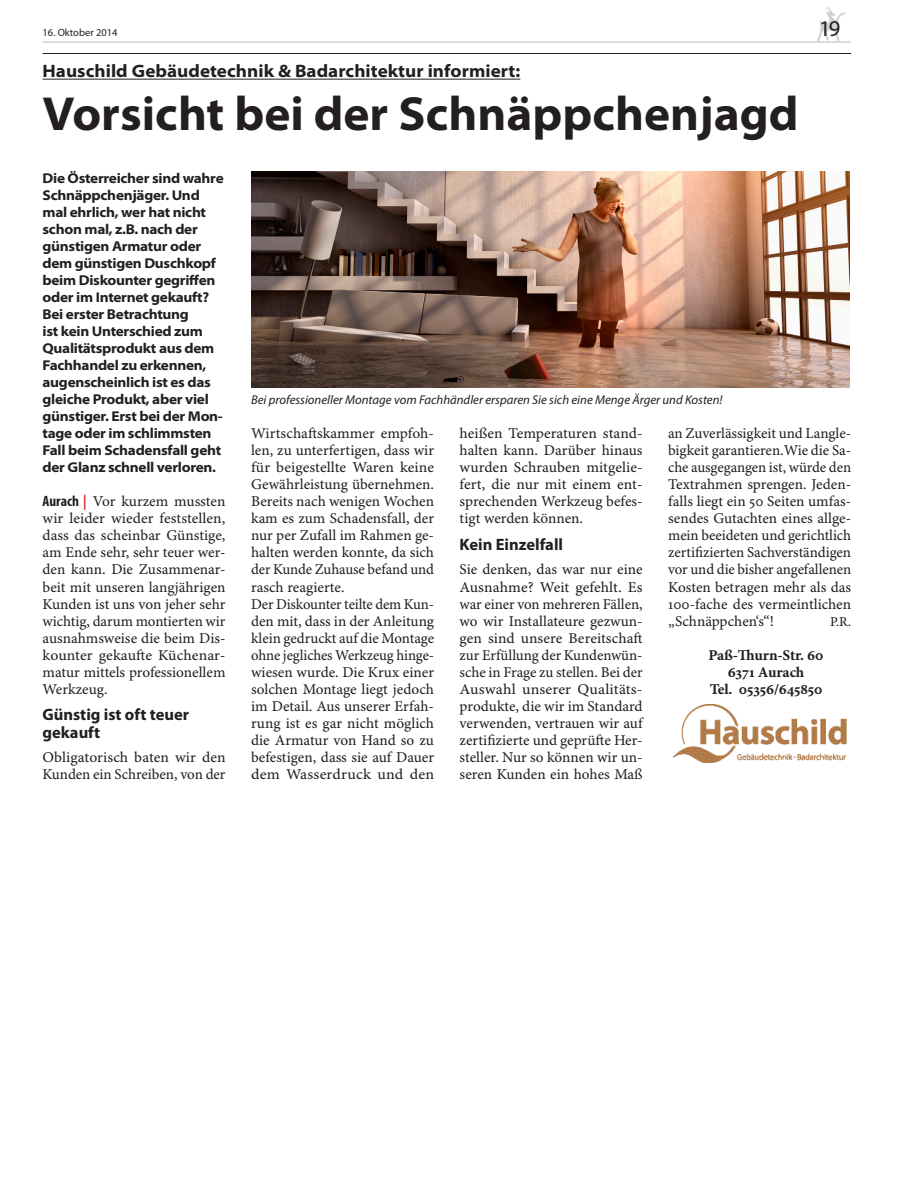
<style>
.page{position:relative;width:898px;height:1183px;background:#fff}
.page>*{position:absolute;margin:0;border:0;box-sizing:border-box;transform-origin:0 0}
.t1{font:700 semi-expanded 48px "Myriad Pro";color:#231f20;scale:.96 1}
.t2{font:22.5px "Myriad Pro";color:#231f20}
.t3{font:700 semi-expanded 18px "Myriad Pro";letter-spacing:.005em;color:#231f20}
.t4{font:700 16.5px/18px "Myriad Pro";color:#231f20}
.t5{font:15px/17px "Minion Pro Capt";color:#231f20;text-align:justify}
.t6{font:15px/17px "Minion Pro Bold Capt";letter-spacing:-.01em;color:#231f20;text-align:center}
.t7{font:700 semi-expanded 14.25px/17px "Myriad Pro";letter-spacing:-.02em;color:#231f20}
.t8{font:13.5px "Minion Pro Capt";color:#231f20}
.t9{font:italic 12.75px "Myriad Pro";color:#231f20}
.t10{font:10.5px "Myriad Pro";color:#231f20}
.s1{font-family:"Myriad Pro";font-weight:700;font-stretch:condensed}
.s2{font-family:"Minion Pro Bold Capt";color:#d1232a}
</style>
<div class="page">
<svg style="left:817px;top:7px;width:28px;height:34px"></svg>
<hr style="left:43px;top:41px;width:807px;height:2px;background:#d1d2d4">
<hr style="left:43px;top:53px;width:807px;height:1px;background:#231f20">
<hr style="left:43px;top:79px;width:477px;height:1px;background:#231f20">
<img style="left:251px;top:172px;width:598px;height:215px">
<img style="left:673px;top:704px;width:173px;height:58px">
<p class="t10" style="left:43px;top:27px;width:76px">16. Oktober 2014</p>
<h2 class="t2" style="left:819px;top:16px;width:23px">19</h2>
<p class="t3" style="left:43px;top:61px;width:479px">Hauschild Gebäudetechnik &amp; Badarchitektur informiert:</p>
<h1 class="t1" style="left:43px;top:86px;width:788px">Vorsicht bei der Schnäppchenjagd</h1>
<p class="t7" style="left:43px;top:170px;width:183px">Die Österreicher sind wahre<br>Schnäppchenjäger. Und mal ehrlich, wer hat nicht schon mal, z.B. nach der günstigen Armatur oder dem günstigen Duschkopf beim Diskounter gegriffen oder im Internet gekauft?<br>Bei erster Betrachtung<br>ist kein Unterschied zum<br>Qualitätsprodukt aus dem<br>Fachhandel zu erkennen, augenscheinlich ist es das gleiche Produkt, aber viel günstiger. Erst bei der Mon&shy;tage oder im schlimmsten<br>Fall beim Schadensfall geht der Glanz schnell verloren.</p>
<p class="t5" style="left:43px;top:493px;width:184px"><span class="s1">Aurach</span> <span class="s2">|</span> Vor kurzem mussten wir leider wieder feststellen, dass das scheinbar Günstige, am Ende sehr, sehr teuer wer&shy;den kann. Die Zusammenar&shy;beit mit unseren langjährigen Kunden ist uns von jeher sehr wichtig, darum montierten wir ausnahmsweise die beim Dis&shy;kounter gekaufte Küchenar&shy;matur mittels professionellem Werkzeug.</p>
<p class="t4" style="left:43px;top:705px;width:148px">Günstig ist oft teuer gekauft</p>
<p class="t5" style="left:43px;top:749px;width:184px">Obligatorisch baten wir den<br>Kunden ein Schreiben, von der</p>
<p class="t9" style="left:251px;top:393px;width:473px">Bei professioneller Montage vom Fachhändler ersparen Sie sich eine Menge Ärger und Kosten!</p>
<p class="t5" style="left:251px;top:425px;width:184px;text-align:left">Wirtschaftskammer empfoh&shy;len, zu unterfertigen, dass wir für beigestellte Waren keine<br>Gewährleistung übernehmen.<br>Bereits nach wenigen Wochen kam es zum Schadensfall, der nur per Zufall im Rahmen ge&shy;halten werden konnte, da sich der Kunde Zuhause befand und rasch reagierte.<br>Der Diskounter teilte dem Kun&shy;den mit, dass in der Anleitung klein gedruckt auf die Montage ohne jegliches Werkzeug hinge&shy;wiesen wurde. Die Krux einer solchen Montage liegt jedoch im Detail. Aus unserer Erfah&shy;rung ist es gar nicht möglich die Armatur von Hand so zu befestigen, dass sie auf Dauer dem Wasserdruck und den</p>
<p class="t5" style="left:459px;top:425px;width:184px">heißen Temperaturen stand&shy;halten kann. Darüber hinaus wurden Schrauben mitgelie&shy;fert, die nur mit einem ent&shy;sprechenden Werkzeug befes&shy;tigt werden können.</p>
<p class="t4" style="left:459px;top:535px;width:105px">Kein Einzelfall</p>
<p class="t5" style="left:459px;top:561px;width:184px">Sie denken, das war nur eine Ausnahme? Weit gefehlt. Es war einer von mehreren Fällen, wo wir Installateure gezwun&shy;gen sind unsere Bereitschaft zur Erfüllung der Kundenwün&shy;sche in Frage zu stellen. Bei der Auswahl unserer Qualitäts&shy;produkte, die wir im Standard verwenden, vertrauen wir auf zertifizierte und geprüfte Her&shy;steller. Nur so können wir un&shy;seren Kunden ein hohes Maß</p>
<p class="t5" style="left:668px;top:425px;width:184px">an Zuverlässigkeit und Langle&shy;bigkeit garantieren.Wie die Sa&shy;che ausgegangen ist, würde den Textrahmen sprengen. Jeden&shy;falls liegt ein 50 Seiten umfas&shy;sendes Gutachten eines allge&shy;mein beeideten und gerichtlich zertifizierten Sachverständigen vor und die bisher angefallenen Kosten betragen mehr als das 100-fache des vermeintlichen „Schnäppchen‘s“!</p>
<p class="t8" style="left:829px;top:613px;width:23px">P.R.</p>
<p class="t6" style="left:708px;top:646px;width:116px">Paß-Thurn-Str. 60<br>6371 Aurach<br>Tel. 05356/645850</p>
</div>
